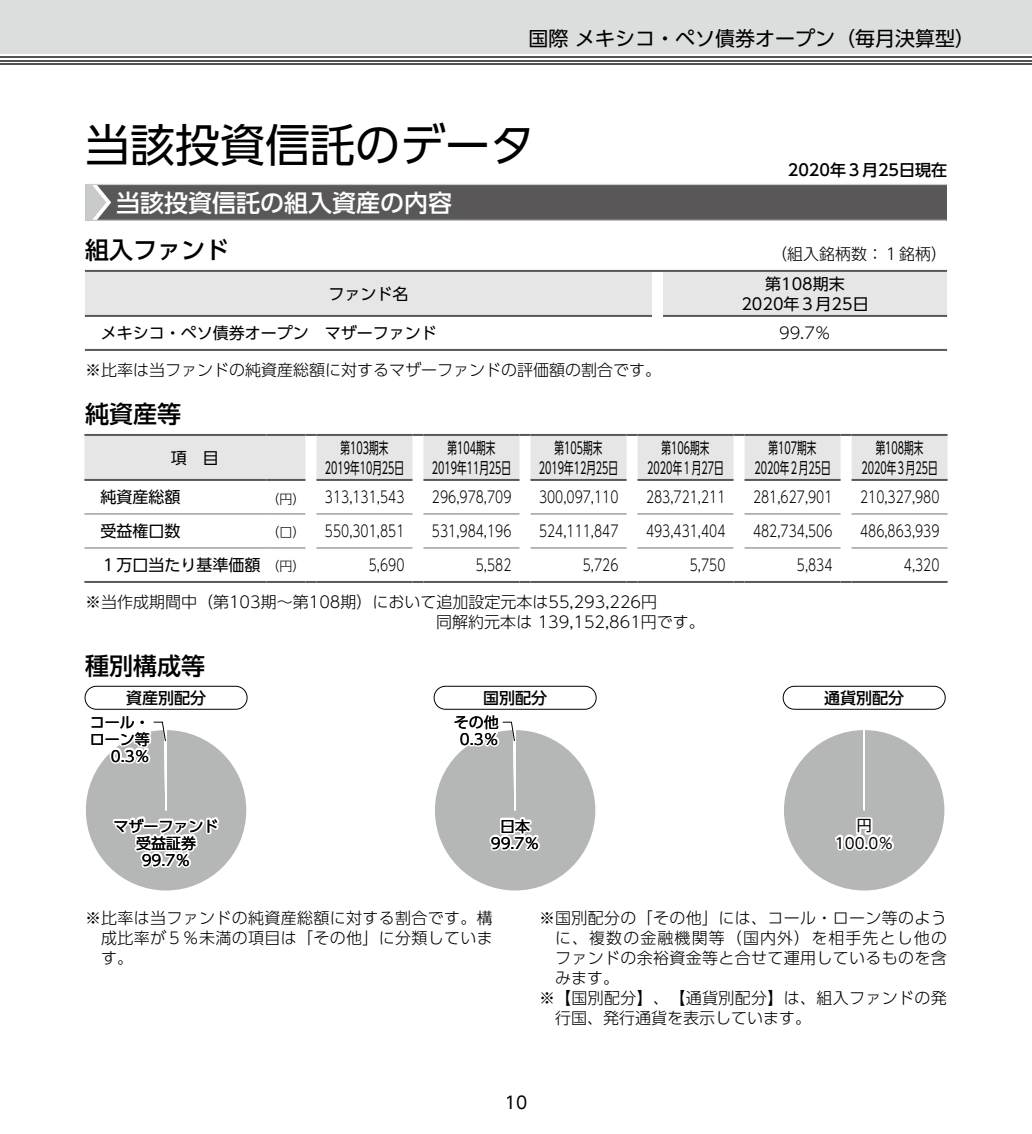
<style>
.page{position:relative;width:1032px;height:1134px;background:#fff}
.page>*{position:absolute;margin:0;border:0;box-sizing:border-box;transform-origin:0 0}
.t1{font:45px "UD Shin Go Pro";color:#000}
.t2{font:500 24px "UD Shin Go Pro";color:#000}
.t3{font:500 24px "UD Shin Go Pro";color:#fff}
.t4{font:20px "UD Shin Go Pro";color:#000}
.t5{font:17px "UD Shin Go Pro";color:#000}
.t6{font:300 16px/20px "UD Shin Go Pro";color:#000}
.t7{font:300 16px "UD Shin Go Pro";color:#000;scale:.77 1}
.t8{font:16px/20px "UD Shin Go Pro";color:#000;text-align:center;scale:.6 1}
.t9{font:300 16px "UD Shin Go Pro";letter-spacing:.02em;color:#000}
.t10{font:16px/20px "UD Shin Go Pro";color:#000;text-align:center}
.t11{font:500 16px "UD Shin Go Pro";color:#000}
.t12{font:300 16px "UD Shin Go Pro";letter-spacing:.07em;color:#000}
.t13{font:15px/17px "UD Shin Go Pro";color:#000;text-align:center}
.s1{font-size:13px}
.s2{font-weight:300;font-size:13px}
</style>
<div class="page">
<div style="left:0;top:0;width:1032px;height:54px;background:#dcdddd"></div>
<hr style="left:0;top:63px;width:1032px;height:2px;background:#545251">
<hr style="left:0;top:60px;width:1032px;height:1px;background:#545251">
<hr style="left:0;top:56px;width:1032px;height:2px;background:#545251">
<div style="left:85px;top:184px;width:862px;height:36px;background:#595757"></div>
<hr style="left:85px;top:220px;width:861px;height:1px;background:#c9caca">
<hr style="left:85px;top:184px;width:862px;height:1px;background:#c9caca">
<svg style="left:85px;top:185px;width:26px;height:35px"></svg>
<div style="left:85px;top:270px;width:862px;height:45px;background:#e6e6e6"></div>
<hr style="left:663px;top:270px;width:284px;height:2px;background:#595757">
<hr style="left:85px;top:349px;width:567px;height:2px;background:#595757">
<svg style="left:652px;top:349px;width:11px;height:2px"></svg>
<hr style="left:663px;top:349px;width:284px;height:2px;background:#595757">
<hr style="left:85px;top:315px;width:567px;height:2px;background:#595757">
<hr style="left:663px;top:315px;width:284px;height:2px;background:#595757">
<svg style="left:84px;top:434px;width:863px;height:46px;background:#e2e2e2"></svg>
<hr style="left:851px;top:434px;width:96px;height:2px;background:#595757">
<hr style="left:84px;top:479px;width:182px;height:2px;background:#595757">
<hr style="left:266px;top:479px;width:39px;height:2px;background:#595757">
<hr style="left:84px;top:581px;width:182px;height:2px;background:#595757">
<hr style="left:266px;top:581px;width:39px;height:2px;background:#595757">
<svg style="left:305px;top:581px;width:11px;height:2px"></svg>
<hr style="left:316px;top:581px;width:96px;height:2px;background:#595757">
<svg style="left:412px;top:581px;width:11px;height:2px"></svg>
<hr style="left:423px;top:581px;width:96px;height:2px;background:#595757">
<svg style="left:519px;top:581px;width:11px;height:2px"></svg>
<hr style="left:530px;top:581px;width:96px;height:2px;background:#595757">
<svg style="left:626px;top:581px;width:11px;height:2px"></svg>
<hr style="left:637px;top:581px;width:96px;height:2px;background:#595757">
<svg style="left:733px;top:581px;width:11px;height:2px"></svg>
<hr style="left:744px;top:581px;width:96px;height:2px;background:#595757">
<svg style="left:840px;top:581px;width:11px;height:2px"></svg>
<hr style="left:851px;top:581px;width:96px;height:2px;background:#595757">
<hr style="left:316px;top:479px;width:96px;height:2px;background:#595757">
<hr style="left:423px;top:479px;width:96px;height:2px;background:#595757">
<hr style="left:530px;top:479px;width:96px;height:2px;background:#595757">
<hr style="left:637px;top:479px;width:96px;height:2px;background:#595757">
<hr style="left:744px;top:479px;width:96px;height:2px;background:#595757">
<hr style="left:851px;top:479px;width:96px;height:2px;background:#595757">
<hr style="left:84px;top:514px;width:182px;height:1px;background:#727171">
<hr style="left:266px;top:514px;width:39px;height:1px;background:#727171">
<hr style="left:316px;top:514px;width:96px;height:1px;background:#727171">
<hr style="left:423px;top:514px;width:96px;height:1px;background:#727171">
<hr style="left:530px;top:514px;width:96px;height:1px;background:#727171">
<hr style="left:637px;top:514px;width:96px;height:1px;background:#727171">
<hr style="left:744px;top:514px;width:96px;height:1px;background:#727171">
<hr style="left:851px;top:514px;width:96px;height:1px;background:#727171">
<hr style="left:84px;top:548px;width:182px;height:1px;background:#727171">
<hr style="left:266px;top:548px;width:39px;height:1px;background:#727171">
<hr style="left:316px;top:548px;width:96px;height:1px;background:#727171">
<hr style="left:423px;top:548px;width:96px;height:1px;background:#727171">
<hr style="left:530px;top:548px;width:96px;height:1px;background:#727171">
<hr style="left:637px;top:548px;width:96px;height:1px;background:#727171">
<hr style="left:744px;top:548px;width:96px;height:1px;background:#727171">
<hr style="left:851px;top:548px;width:96px;height:1px;background:#727171">
<div style="left:85px;top:729px;width:162px;height:162px;background:#b5b6b6;border-radius:81px"></div>
<svg style="left:88px;top:721px;width:134px;height:150px"></svg>
<div style="left:85px;top:686px;width:162px;height:23px;border:1px solid #000;border-radius:11px"></div>
<div style="left:434px;top:729px;width:162px;height:162px;background:#b5b6b6;border-radius:81px"></div>
<svg style="left:436px;top:707px;width:108px;height:147px"></svg>
<div style="left:434px;top:686px;width:162px;height:23px;border:1px solid #000;border-radius:11px"></div>
<div style="left:783px;top:729px;width:162px;height:162px;background:#b5b6b6;border-radius:81px"></div>
<svg style="left:835px;top:817px;width:59px;height:34px"></svg>
<div style="left:783px;top:686px;width:162px;height:23px;border:1px solid #000;border-radius:11px"></div>
<p class="t4" style="left:528px;top:22px;width:448px">国際 メキシコ・ペソ債券オープン（毎月決算型）</p>
<h1 class="t1" style="left:85px;top:108px;width:451px">当該投資信託のデータ</h1>
<p class="t11" style="left:788px;top:157px;width:161px">2020年３月25日現在</p>
<h2 class="t3" style="left:116px;top:183px;width:337px">当該投資信託の組入資産の内容</h2>
<h2 class="t2" style="left:85px;top:230px;width:145px">組入ファンド</h2>
<p class="t6" style="left:771px;top:243px;width:177px">（組入銘柄数：１銘柄）</p>
<p class="t10" style="left:328px;top:283px;width:81px">ファンド名</p>
<p class="t10" style="left:741px;top:273px;width:129px">第108期末<br>2020年３月25日</p>
<p class="t10" style="left:101px;top:322px;width:337px">メキシコ・ペソ債券オープン　マザーファンド</p>
<p class="t6" style="left:779px;top:322px;width:53px">99.7％</p>
<p class="t6" style="left:85px;top:359px;width:577px">※比率は当ファンドの純資産総額に対するマザーファンドの評価額の割合です。</p>
<h2 class="t2" style="left:85px;top:394px;width:97px">純資産等</h2>
<p class="t10" style="left:171px;top:447px;width:50px">項　目</p>
<p class="t8" style="left:325px;top:437px;width:134px">第103期末<br>2019年10月25日</p>
<p class="t8" style="left:432px;top:437px;width:134px">第104期末<br>2019年11月25日</p>
<p class="t8" style="left:539px;top:437px;width:134px">第105期末<br>2019年12月25日</p>
<p class="t8" style="left:647px;top:437px;width:129px">第106期末<br>2020年１月27日</p>
<p class="t8" style="left:754px;top:437px;width:129px">第107期末<br>2020年２月25日</p>
<p class="t8" style="left:861px;top:437px;width:129px">第108期末<br>2020年３月25日</p>
<p class="t10" style="left:100px;top:487px;width:81px">純資産総額</p>
<p class="t7" style="left:266px;top:484px;width:181px"><span class="s1">（円）</span> 313,131,543</p>
<p class="t7" style="left:432px;top:484px;width:105px">296,978,709</p>
<p class="t7" style="left:539px;top:484px;width:105px">300,097,110</p>
<p class="t7" style="left:646px;top:484px;width:105px">283,721,211</p>
<p class="t7" style="left:753px;top:484px;width:105px">281,627,901</p>
<p class="t7" style="left:860px;top:484px;width:105px">210,327,980</p>
<p class="t10" style="left:100px;top:520px;width:81px">受益権口数</p>
<p class="t7" style="left:266px;top:518px;width:181px"><span class="s1">（口）</span> 550,301,851</p>
<p class="t7" style="left:432px;top:518px;width:105px">531,984,196</p>
<p class="t7" style="left:539px;top:518px;width:105px">524,111,847</p>
<p class="t7" style="left:646px;top:518px;width:105px">493,431,404</p>
<p class="t7" style="left:753px;top:518px;width:105px">482,734,506</p>
<p class="t7" style="left:860px;top:518px;width:105px">486,863,939</p>
<p class="t10" style="left:100px;top:554px;width:207px">１万口当たり基準価額<span class="s2">（円）</span></p>
<p class="t7" style="left:369px;top:552px;width:48px">5,690</p>
<p class="t7" style="left:476px;top:552px;width:48px">5,582</p>
<p class="t7" style="left:583px;top:552px;width:48px">5,726</p>
<p class="t7" style="left:690px;top:552px;width:48px">5,750</p>
<p class="t7" style="left:797px;top:552px;width:48px">5,834</p>
<p class="t7" style="left:904px;top:552px;width:48px">4,320</p>
<p class="t6" style="left:436px;top:591px;width:270px;text-indent:-351px">※当作成期間中（第103期～第108期）において追加設定元本は55,293,226円<br>同解約元本は 139,152,861円です。</p>
<h2 class="t2" style="left:85px;top:646px;width:121px">種別構成等</h2>
<p class="t13" style="left:90px;top:713px;width:61px;text-align:right">コール・ローン等<br>0.3％</p>
<p class="t11" style="left:126px;top:685px;width:81px">資産別配分</p>
<p class="t11" style="left:824px;top:685px;width:81px">通貨別配分</p>
<p class="t11" style="left:483px;top:685px;width:65px">国別配分</p>
<p class="t13" style="left:454px;top:713px;width:46px">その他<br>0.3％</p>
<p class="t13" style="left:114px;top:817px;width:106px">マザーファンド受益証券<br>99.7％</p>
<p class="t13" style="left:491px;top:817px;width:50px">日本<br>99.7％</p>
<p class="t13" style="left:835px;top:817px;width:60px">円<br>100.0％</p>
<p class="t6" style="left:101px;top:907px;width:393px;text-align:justify;text-indent:-16px">※比率は当ファンドの純資産総額に対する割合です。構成比率が５％未満の項目は「その他」に分類しています。</p>
<p class="t9" style="left:539px;top:905px;width:409px">※国別配分の「その他」には、コール・ローン等のよう</p>
<p class="t12" style="left:555px;top:925px;width:393px">に、複数の金融機関等（国内外）を相手先とし他の</p>
<p class="t9" style="left:555px;top:945px;width:393px">ファンドの余裕資金等と合せて運用しているものを含</p>
<p class="t6" style="left:555px;top:967px;width:65px">みます。</p>
<p class="t9" style="left:539px;top:985px;width:409px">※【国別配分】、【通貨別配分】は、組入ファンドの発</p>
<p class="t6" style="left:555px;top:1007px;width:257px">行国、発行通貨を表示しています。</p>
<p class="t5" style="left:505px;top:1089px;width:24px">10</p>
</div>
